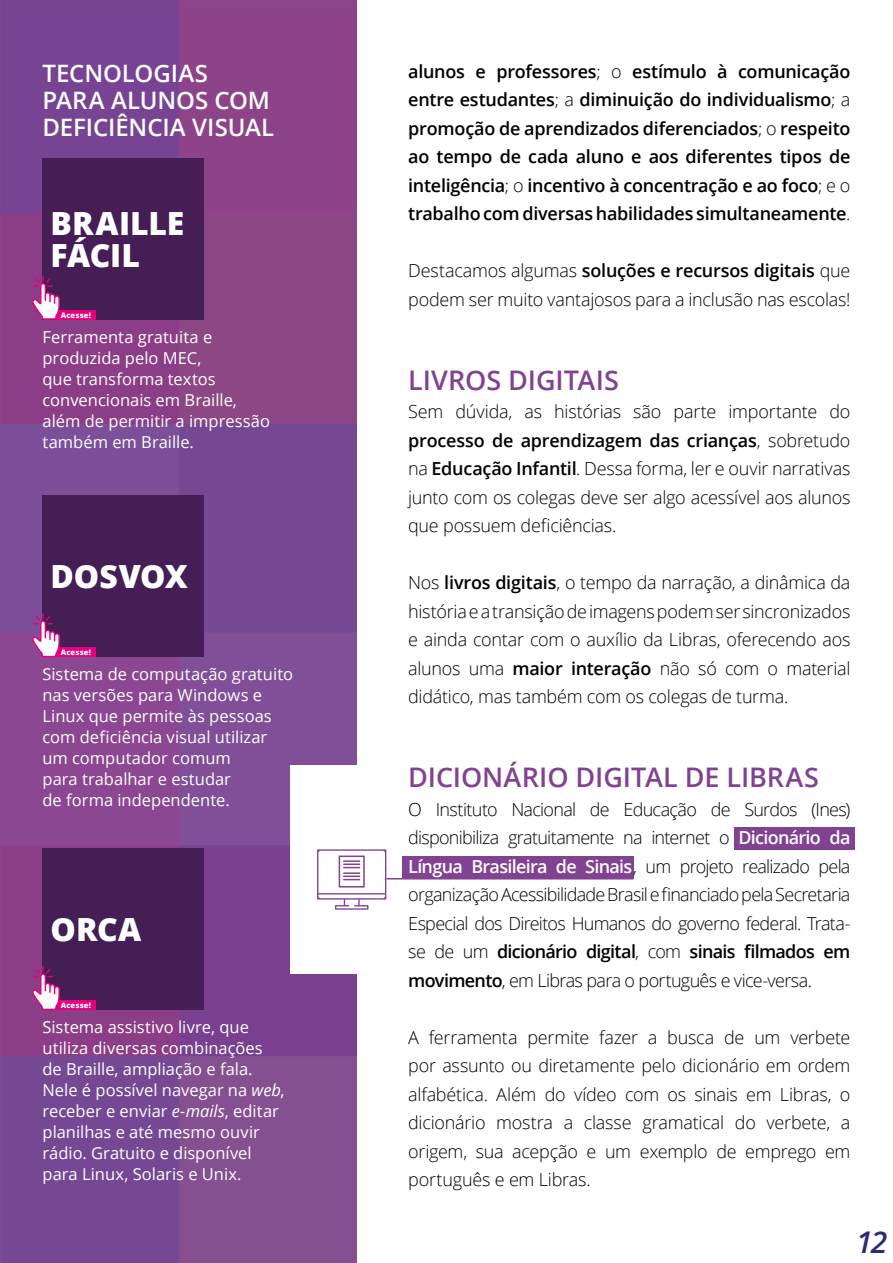
<style>
.page{position:relative;width:893px;height:1263px;background:#fff}
.page>*{position:absolute;margin:0;border:0;box-sizing:border-box;transform-origin:0 0}
.t1{font:800 31.95px/32px "Open Sans";color:#fff}
.t2{font:italic 600 30px "Open Sans";color:#2d2b76}
.t3{font:600 27px "Open Sans";color:#814291}
.t4{font:600 24px/27px "Open Sans";letter-spacing:-.005em;color:#fff}
.t5{font:300 18px/28.5px "Open Sans";letter-spacing:-.015em;color:#000;text-align:justify}
.t6{font:600 18px/28.5px "Open Sans";letter-spacing:-.015em;color:#000;text-align:justify}
.t7{font:16.5px/21px "Open Sans";color:#fff}
.t8{font:800 7.65px "Open Sans";letter-spacing:.025em;color:#fff}
.s1{font-style:italic}
.s2{font-weight:300}
.s3{font-weight:600}
.s4{font-weight:600;color:#fff}
</style>
<div class="page">
<div style="left:0;top:0;width:357px;height:1263px;background:linear-gradient(to right,#804491,#83498e)"></div>
<div style="left:402px;top:856px;width:232px;height:23px;background:#814291"></div>
<div style="left:734px;top:827px;width:120px;height:23px;background:#814291"></div>
<hr style="left:386px;top:878px;width:248px;height:1px;background:#814291">
<div style="left:43px;top:158px;width:161px;height:161px;background:#461e56"></div>
<div style="left:43px;top:495px;width:161px;height:162px;background:#461e56"></div>
<div style="left:43px;top:848px;width:161px;height:162px;background:#461e56"></div>
<div style="left:290px;top:765px;width:69px;height:209px;background:#fff"></div>
<svg style="left:317px;top:849px;width:69px;height:61px"></svg>
<div style="left:54px;top:310px;width:41px;height:9px;background:#e6007d"></div>
<svg style="left:32px;top:276px;width:28px;height:44px"></svg>
<div style="left:54px;top:648px;width:41px;height:9px;background:#e6007d"></div>
<svg style="left:32px;top:613px;width:28px;height:44px"></svg>
<div style="left:54px;top:1001px;width:41px;height:9px;background:#e6007d"></div>
<svg style="left:32px;top:966px;width:28px;height:44px"></svg>
<h3 class="t4" style="left:43px;top:59px;width:233px">TECNOLOGIAS<br>PARA ALUNOS COM<br>DEFICIÊNCIA VISUAL</h3>
<h1 class="t1" style="left:51px;top:206px;width:135px">BRAILLE<br>FÁCIL</h1>
<p class="t8" style="left:61px;top:309px;width:32px">Acesse!</p>
<p class="t7" style="left:43px;top:326px;width:229px">Ferramenta gratuita e produzida pelo MEC,<br>que transforma textos convencionais em Braille, além de permitir a impressão também em Braille.</p>
<h1 class="t1" style="left:51px;top:559px;width:139px">DOSVOX</h1>
<p class="t8" style="left:61px;top:646px;width:32px">Acesse!</p>
<p class="t7" style="left:43px;top:663px;width:252px">Sistema de computação gratuito nas versões para Windows e<br>Linux que permite às pessoas com deficiência visual utilizar um computador comum<br>para trabalhar e estudar<br>de forma independente.</p>
<h1 class="t1" style="left:51px;top:912px;width:92px">ORCA</h1>
<p class="t8" style="left:61px;top:999px;width:32px">Acesse!</p>
<p class="t7" style="left:43px;top:1016px;width:243px">Sistema assistivo livre, que utiliza diversas combinações de Braille, ampliação e fala.<br>Nele é possível navegar na <span class="s1">web</span>, receber e enviar <span class="s1">e-mails</span>, editar planilhas e até mesmo ouvir rádio. Gratuito e disponível para Linux, Solaris e Unix.</p>
<p class="t6" style="left:408px;top:56px;width:444px">alunos e professores<span class="s2">; o</span> estímulo à comunicação entre estudantes<span class="s2">; a</span> diminuição do individualismo<span class="s2">; a </span>promoção de aprendizados diferenciados<span class="s2">; o</span> respeito ao tempo de cada aluno e aos diferentes tipos de inteligência<span class="s2">; o</span> incentivo à concentração e ao foco<span class="s2">; e o </span>trabalho com diversas habilidades simultaneamente<span class="s2">.</span></p>
<p class="t5" style="left:408px;top:256px;width:444px">Destacamos algumas <span class="s3">soluções e recursos digitais</span> que podem ser muito vantajosos para a inclusão nas escolas!</p>
<h3 class="t3" style="left:408px;top:361px;width:212px">LIVROS DIGITAIS</h3>
<p class="t5" style="left:408px;top:397px;width:444px">Sem dúvida, as histórias são parte importante do <span class="s3">processo de aprendizagem das crianças</span>, sobretudo na <span class="s3">Educação Infantil</span>. Dessa forma, ler e ouvir narrativas junto com os colegas deve ser algo acessível aos alunos que possuem deficiências.</p>
<p class="t5" style="left:408px;top:568px;width:444px">Nos <span class="s3">livros digitais</span>, o tempo da narração, a dinâmica da história e a transição de imagens podem ser sincronizados e ainda contar com o auxílio da Libras, oferecendo aos alunos uma <span class="s3">maior interação</span> não só com o material didático, mas também com os colegas de turma.</p>
<h3 class="t3" style="left:408px;top:759px;width:412px">DICIONÁRIO DIGITAL DE LIBRAS</h3>
<p class="t5" style="left:408px;top:794px;width:444px">O Instituto Nacional de Educação de Surdos (Ines) disponibiliza gratuitamente na internet o <span class="s4">Dicionário da Língua Brasileira de Sinais</span>, um projeto realizado pela organização Acessibilidade Brasil e financiado pela Secretaria Especial dos Direitos Humanos do governo federal. Trata&shy;se de um <span class="s3">dicionário digital</span>, com <span class="s3">sinais filmados em movimento</span>, em Libras para o português e vice-versa.</p>
<p class="t5" style="left:408px;top:1022px;width:444px">A ferramenta permite fazer a busca de um verbete por assunto ou diretamente pelo dicionário em ordem alfabética. Além do vídeo com os sinais em Libras, o dicionário mostra a classe gramatical do verbete, a origem, sua acepção e um exemplo de emprego em português e em Libras.</p>
<h2 class="t2" style="left:856px;top:1222px;width:33px">12</h2>
</div>
